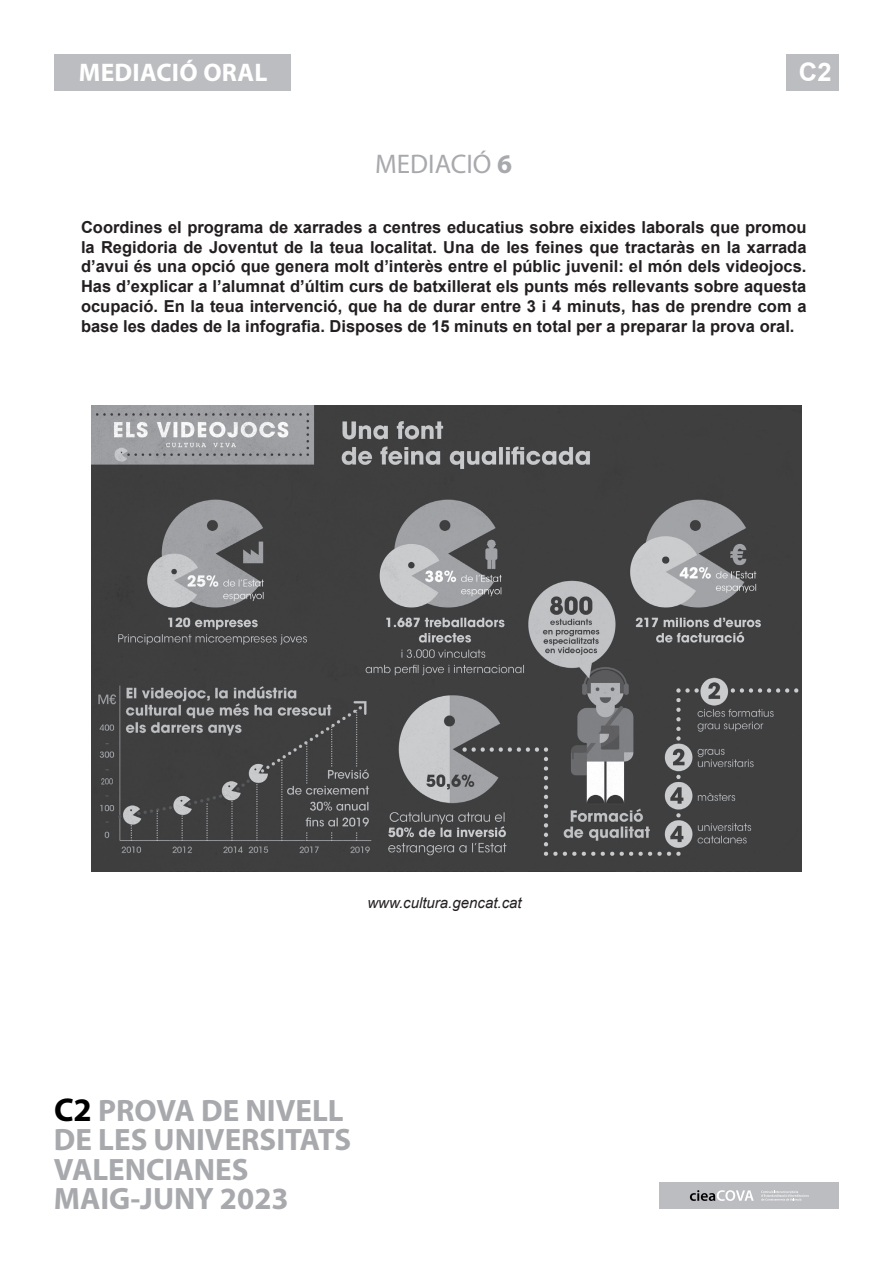
<style>
.page{position:relative;width:893px;height:1263px;background:#fff}
.page>*{position:absolute;margin:0;border:0;box-sizing:border-box;transform-origin:0 0}
.t1{font:700 31.05px/29.4px "Myriad Pro";color:#a8a9ad}
.t2{font:27px "Myriad Pro";color:#a8a9ad}
.t3{font:700 25.5px "Myriad Pro";letter-spacing:.01em;color:#fff}
.t4{font:700 25.5px "Arial";color:#fff}
.t5{font:700 16.5px/19.8px "Arial";color:#231f20;text-align:justify}
.t6{font:italic 15px "Arial";color:#231f20}
.s1{font-weight:700}
.s2{font-size:33px;color:#000}
</style>
<div class="page">
<div style="left:660px;top:1182px;width:179px;height:27px;background:#bcbdc0"></div>
<svg style="left:690px;top:1190px;width:64px;height:11px"></svg>
<svg style="left:761px;top:1190px;width:48px;height:10px"></svg>
<div style="left:54px;top:54px;width:237px;height:37px;background:#bcbdc0"></div>
<div style="left:787px;top:54px;width:52px;height:37px;background:#bcbdc0"></div>
<img style="left:91px;top:405px;width:710px;height:467px">
<h3 class="t3" style="left:79px;top:56px;width:190px">MEDIACIÓ ORAL</h3>
<h2 class="t2" style="left:375px;top:148px;width:138px">MEDIACIÓ <span class="s1">6</span></h2>
<h3 class="t4" style="left:799px;top:56px;width:34px">C2</h3>
<p class="t5" style="left:81px;top:218px;width:727px">Coordines el programa de xarrades a centres educatius sobre eixides laborals que promou la Regidoria de Joventut de la teua localitat. Una de les feines que tractaràs en la xarrada d’avui és una opció que genera molt d’interès entre el públic juvenil: el món dels videojocs.<br>Has d’explicar a l’alumnat d’últim curs de batxillerat els punts més rellevants sobre aquesta ocupació. En la teua intervenció, que ha de durar entre 3 i 4 minuts, has de prendre com a base les dades de la infografia. Disposes de 15 minuts en total per a preparar la prova oral.</p>
<p class="t6" style="left:367px;top:893px;width:156px">www.cultura.gencat.cat</p>
<h1 class="t1" style="left:54px;top:1095px;width:299px"><span class="s2">C2</span> PROVA DE NIVELL<br>DE LES UNIVERSITATS<br>VALENCIANES<br>MAIG-JUNY 2023</h1>
</div>
